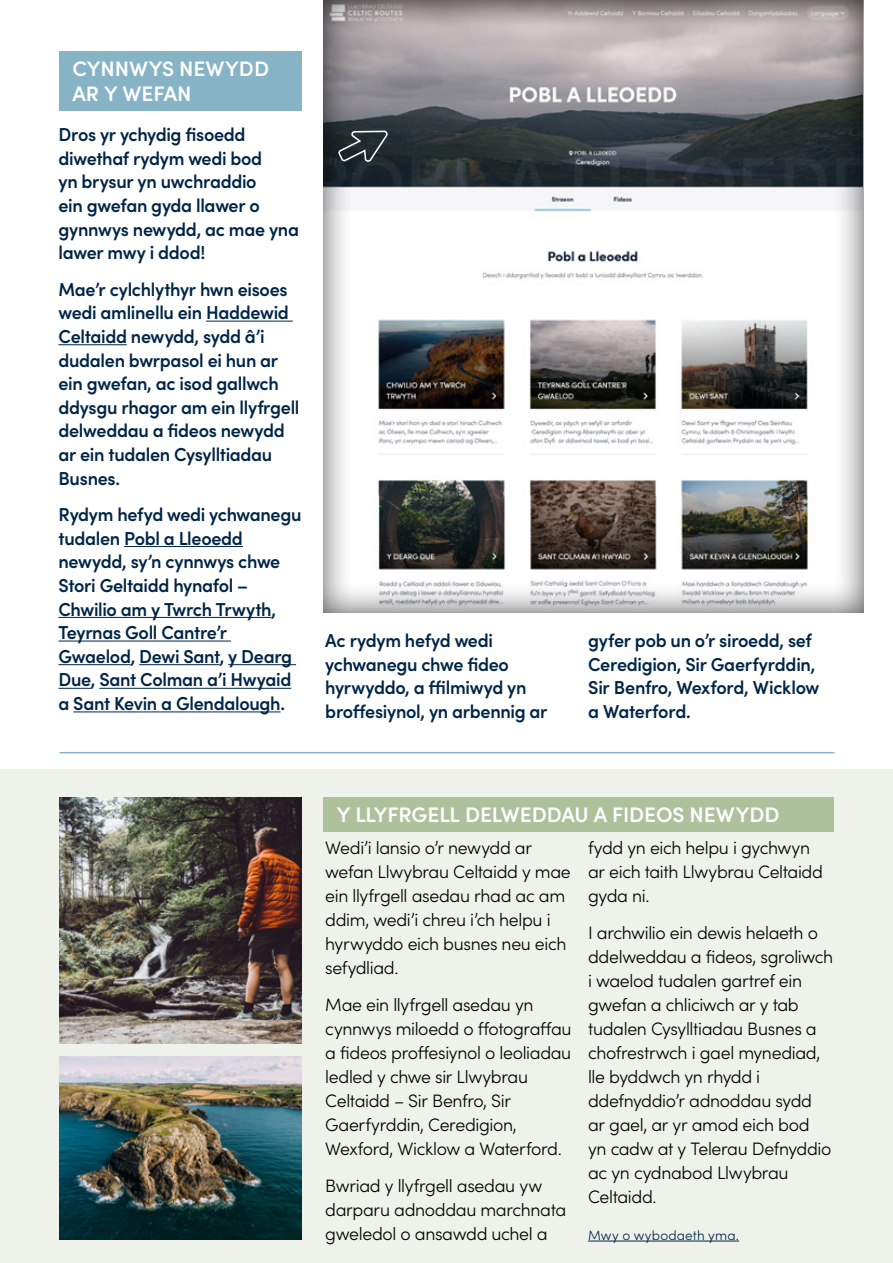
<style>
.page{position:relative;width:893px;height:1263px;background:#fff}
.page>*{position:absolute;margin:0;border:0;box-sizing:border-box;transform-origin:0 0}
.t1{font:600 21px/25.2px "Sofia Pro";letter-spacing:-.005em;color:#fff}
.t2{font:600 18.75px/23.7px "Sofia Pro";letter-spacing:-.02em;color:#002547;scale:.96 1}
.t3{font:300 18px/24px "Sofia Pro";letter-spacing:-.02em;color:#000}
.t4{font:300 13.5px "Sofia Pro";letter-spacing:.01em;color:#002547}
</style>
<div class="page">
<div style="left:0;top:770px;width:893px;height:493px;background:#eef2ea"></div>
<div style="left:60px;top:51px;width:242px;height:60px;background:#86b3c6"></div>
<div style="left:321px;top:0;width:543px;height:614px;background:#000;opacity:.69"></div>
<hr style="left:206px;top:321px;width:87px;height:1px;background:#002547">
<hr style="left:58px;top:344px;width:69px;height:1px;background:#002547">
<hr style="left:124px;top:546px;width:119px;height:1px;background:#002547">
<hr style="left:58px;top:617px;width:213px;height:1px;background:#002547">
<hr style="left:58px;top:640px;width:173px;height:1px;background:#002547">
<hr style="left:58px;top:664px;width:73px;height:1px;background:#002547">
<hr style="left:139px;top:664px;width:81px;height:1px;background:#002547">
<hr style="left:228px;top:664px;width:68px;height:1px;background:#002547">
<hr style="left:58px;top:688px;width:33px;height:1px;background:#002547">
<hr style="left:99px;top:688px;width:192px;height:1px;background:#002547">
<hr style="left:73px;top:711px;width:207px;height:1px;background:#002547">
<img style="left:60px;top:797px;width:242px;height:247px">
<img style="left:60px;top:1057px;width:242px;height:182px">
<hr style="left:60px;top:752px;width:774px;height:1px;background:#86b3c6">
<div style="left:323px;top:797px;width:510px;height:34px;background:#aec19d"></div>
<hr style="left:588px;top:1241px;width:151px;height:1px;background:#002547">
<svg style="left:337px;top:130px;width:51px;height:33px;background:#3e474a"></svg>
<p class="t1" style="left:72px;top:54px;width:198px">CYNNWYS NEWYDD<br>AR Y WEFAN</p>
<p class="t2" style="left:58px;top:121px;width:252px">Dros yr ychydig fisoedd diwethaf rydym wedi bod<br>yn brysur yn uwchraddio<br>ein gwefan gyda llawer o gynnwys newydd, ac mae yna lawer mwy i ddod!</p>
<p class="t2" style="left:58px;top:276px;width:253px">Mae’r cylchlythyr hwn eisoes wedi amlinellu ein Haddewid<br>Celtaidd newydd, sydd â’i dudalen bwrpasol ei hun ar ein gwefan, ac isod gallwch ddysgu rhagor am ein llyfrgell delweddau a fideos newydd ar ein tudalen Cysylltiadau<br>Busnes.</p>
<p class="t2" style="left:58px;top:501px;width:255px">Rydym hefyd wedi ychwanegu tudalen Pobl a Lleoedd newydd, sy’n cynnwys chwe<br>Stori Geltaidd hynafol –<br>Chwilio am y Twrch Trwyth,<br>Teyrnas Goll Cantre’r<br>Gwaelod, Dewi Sant, y Dearg<br>Due, Sant Colman a’i Hwyaid a Sant Kevin a Glendalough.</p>
<p class="t2" style="left:325px;top:627px;width:233px">Ac rydym hefyd wedi ychwanegu chwe fideo hyrwyddo, a ffilmiwyd yn broffesiynol, yn arbennig ar</p>
<p class="t2" style="left:588px;top:627px;width:242px">gyfer pob un o’r siroedd, sef<br>Ceredigion, Sir Gaerfyrddin,<br>Sir Benfro, Wexford, Wicklow a Waterford.</p>
<p class="t1" style="left:337px;top:801px;width:444px">Y LLYFRGELL DELWEDDAU A FIDEOS NEWYDD</p>
<p class="t3" style="left:325px;top:835px;width:247px">Wedi’i lansio o’r newydd ar wefan Llwybrau Celtaidd y mae ein llyfrgell asedau rhad ac am ddim, wedi’i chreu i’ch helpu i hyrwyddo eich busnes neu eich sefydliad.</p>
<p class="t3" style="left:325px;top:991px;width:248px">Mae ein llyfrgell asedau yn cynnwys miloedd o ffotograffau a fideos proffesiynol o leoliadau ledled y chwe sir Llwybrau<br>Celtaidd – Sir Benfro, Sir<br>Gaerfyrddin, Ceredigion,<br>Wexford, Wicklow a Waterford.</p>
<p class="t3" style="left:325px;top:1172px;width:242px">Bwriad y llyfrgell asedau yw darparu adnoddau marchnata gweledol o ansawdd uchel a</p>
<p class="t3" style="left:588px;top:835px;width:236px">fydd yn eich helpu i gychwyn ar eich taith Llwybrau Celtaidd gyda ni.</p>
<p class="t3" style="left:588px;top:919px;width:247px">I archwilio ein dewis helaeth o ddelweddau a fideos, sgroliwch i waelod tudalen gartref ein gwefan a chliciwch ar y tab tudalen Cysylltiadau Busnes a chofrestrwch i gael mynediad, lle byddwch yn rhydd i ddefnyddio’r adnoddau sydd ar gael, ar yr amod eich bod<br>yn cadw at y Telerau Defnyddio ac yn cydnabod Llwybrau<br>Celtaidd.</p>
<p class="t4" style="left:588px;top:1225px;width:152px">Mwy o wybodaeth yma.</p>
</div>
